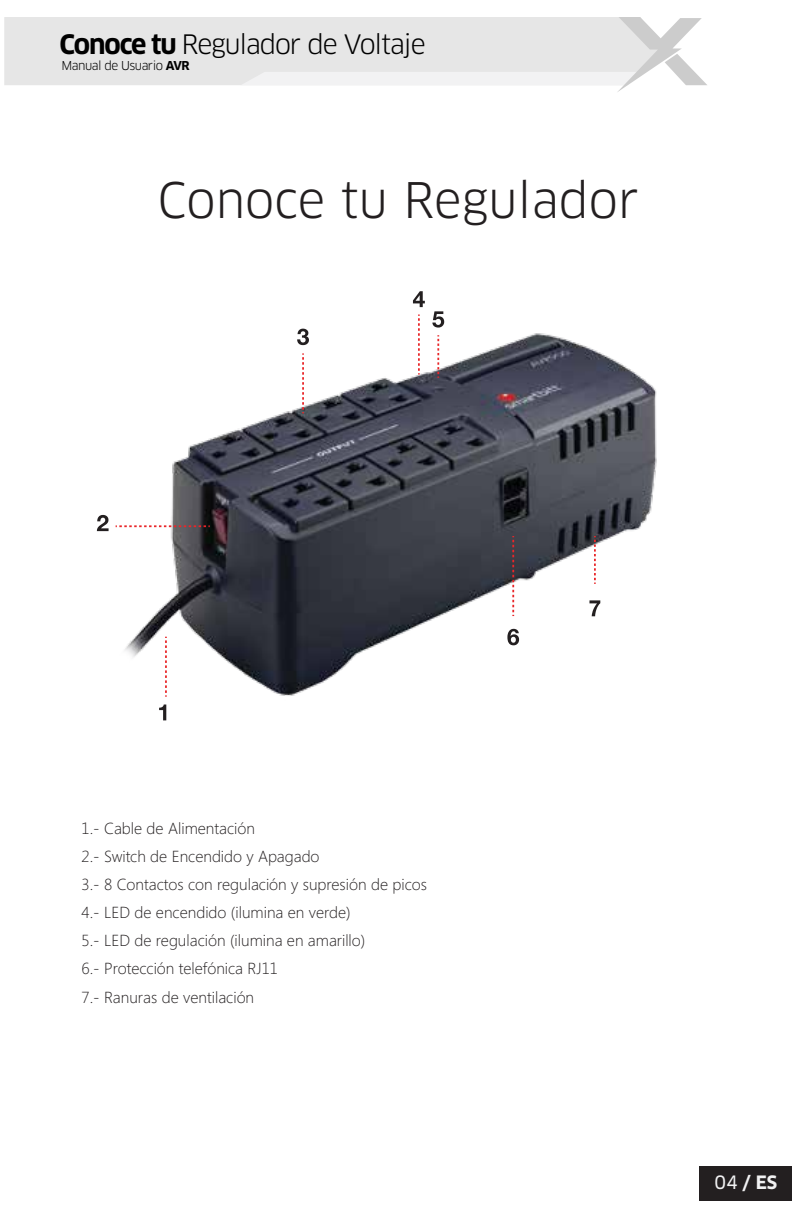
<style>
.page{position:relative;width:792px;height:1224px;background:#fff}
.page>*{position:absolute;margin:0;border:0;box-sizing:border-box;transform-origin:0 0}
.t1{font:47.8px "Clan OT";color:#231f20}
.t2{font:26.2px "Clan OT";letter-spacing:-.045em;color:#000}
.t3{font:700 18px "Clan OT";color:#f1f1f2}
.t4{font:300 16px/28px "Segoe";color:#231f20}
.t5{font:12px "Clan OT";letter-spacing:-.045em;color:#000}
.s1{font-weight:700}
.s2{font-family:"Clan OT News";font-weight:400}
</style>
<div class="page">
<div style="left:699px;top:1166px;width:93px;height:35px;background:#231f20"></div>
<img style="left:115px;top:328px;width:542px;height:368px">
<svg style="left:512px;top:536px;width:2px;height:80px"></svg>
<svg style="left:594px;top:536px;width:2px;height:48px"></svg>
<svg style="left:116px;top:525px;width:94px;height:2px"></svg>
<svg style="left:165px;top:637px;width:2px;height:60px"></svg>
<svg style="left:302px;top:353px;width:2px;height:60px"></svg>
<svg style="left:418px;top:315px;width:2px;height:60px"></svg>
<svg style="left:437px;top:335px;width:2px;height:43px"></svg>
<svg style="left:159px;top:705px;width:7px;height:15px"></svg>
<svg style="left:432px;top:311px;width:12px;height:17px"></svg>
<svg style="left:507px;top:629px;width:12px;height:16px"></svg>
<svg style="left:589px;top:600px;width:11px;height:16px"></svg>
<svg style="left:97px;top:515px;width:12px;height:16px"></svg>
<svg style="left:413px;top:291px;width:12px;height:16px"></svg>
<svg style="left:297px;top:329px;width:12px;height:16px"></svg>
<div style="left:4px;top:17px;width:237px;height:68px;background:#e6e6e6"></div>
<svg style="left:241px;top:17px;width:466px;height:75px"></svg>
<h2 class="t2" style="left:60px;top:28px;width:368px"><span class="s1">Conoce tu</span> Regulador de Voltaje</h2>
<p class="t5" style="left:62px;top:58px;width:130px">Manual de Usuario <span class="s1">AVR</span></p>
<h1 class="t1" style="left:158px;top:172px;width:483px">Conoce tu Regulador</h1>
<p class="t4" style="left:82px;top:815px;width:347px">1.- Cable de Alimentación<br>2.- Switch de Encendido y Apagado<br>3.- 8 Contactos con regulación y supresión de picos 4.- LED de encendido (ilumina en verde)<br>5.- LED de regulación (ilumina en amarillo)<br>6.- Protección telefónica RJ11<br>7.- Ranuras de ventilación</p>
<p class="t3" style="left:714px;top:1172px;width:64px"><span class="s2">04</span> / ES</p>
</div>
